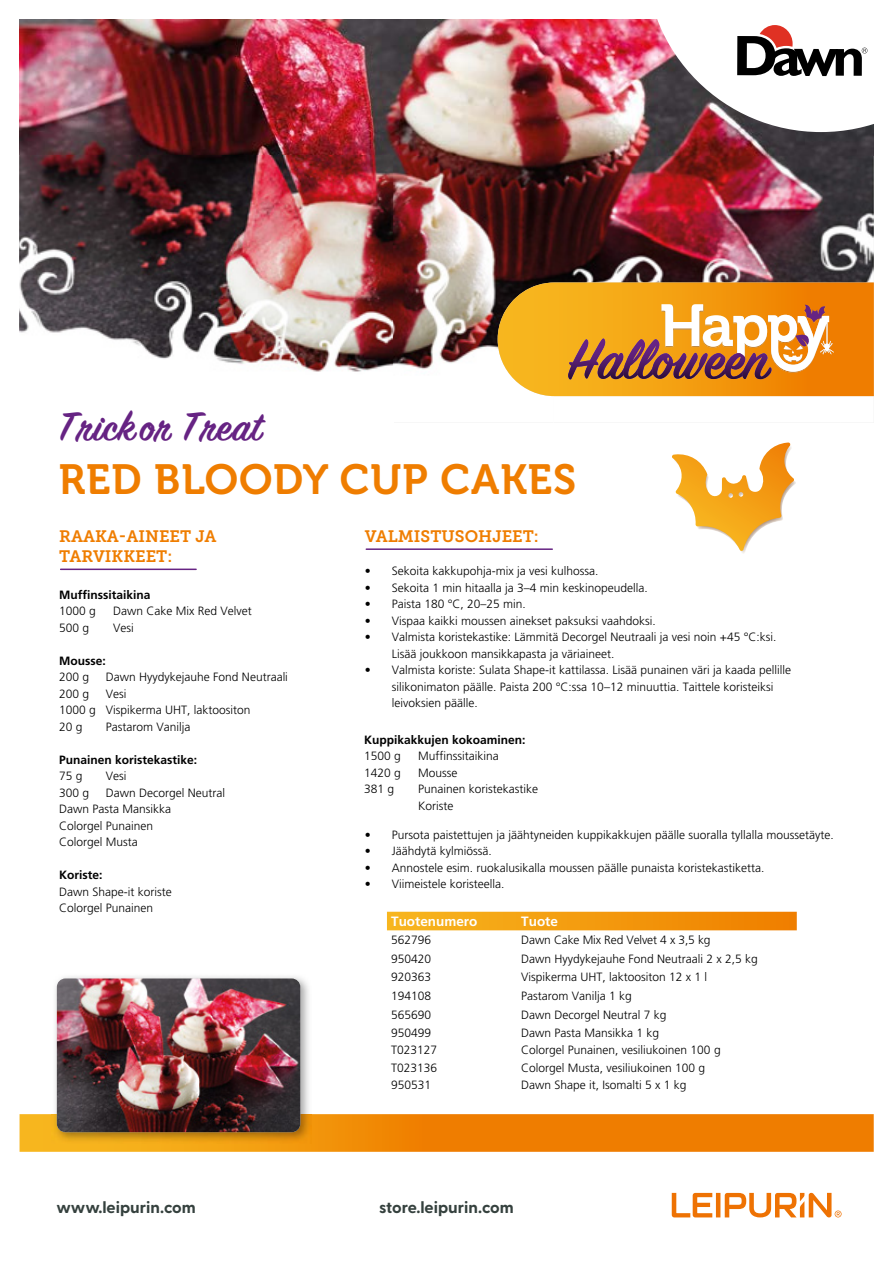
<style>
.page{position:relative;width:893px;height:1263px;background:#fff}
.page>*{position:absolute;margin:0;border:0;box-sizing:border-box;transform-origin:0 0}
.t1{font:45px "Sign Painter House Script Bd";letter-spacing:.02em;color:#662383}
.t2{font:42px "Museo 700";letter-spacing:.02em;color:#ef7d00}
.t3{font:16.5px/19.8px "Museo Slab 700";color:#ef7d00}
.t4{font:700 16.5px "Greycliff CF";color:#35413e}
.t5{font:700 13.5px "Frutiger LT Std";color:#fff}
.t6{font:300 12px/16.5px "Frutiger LT Std";color:#000}
.t7{font:700 12px "Frutiger LT Std";color:#000}
</style>
<div class="page">
<svg style="left:20px;top:1114px;width:854px;height:38px;background:#f08707"></svg>
<img style="left:19px;top:20px;width:855px;height:136px">
<img style="left:19px;top:156px;width:374px;height:216px">
<img style="left:393px;top:156px;width:481px;height:160px">
<img style="left:393px;top:316px;width:160px;height:81px">
<svg style="left:672px;top:442px;width:122px;height:109px"></svg>
<svg style="left:646px;top:19px;width:228px;height:113px"></svg>
<svg style="left:498px;top:282px;width:376px;height:114px;background:#e39931"></svg>
<img style="left:742px;top:353px;width:27px;height:26px">
<hr style="left:366px;top:548px;width:186px;height:2px;background:#662383">
<img style="left:52px;top:976px;width:259px;height:167px">
<img style="left:57px;top:978px;width:243px;height:154px">
<hr style="left:61px;top:569px;width:135px;height:1px;background:#662383">
<svg style="left:672px;top:1193px;width:169px;height:24px"></svg>
<svg style="left:387px;top:912px;width:410px;height:18px;background:#f39a0e"></svg>
<h1 class="t1" style="left:59px;top:399px;width:204px">Trick or Treat</h1>
<h2 class="t2" style="left:59px;top:456px;width:519px">RED BLOODY CUP CAKES</h2>
<h3 class="t3" style="left:59px;top:527px;width:159px">RAAKA-AINEET JA<br>TARVIKKEET:</h3>
<p class="t7" style="left:59px;top:588px;width:93px">Muffinssitaikina</p>
<p class="t6" style="left:59px;top:603px;width:38px">1000 g</p>
<p class="t6" style="left:113px;top:603px;width:140px">Dawn Cake Mix Red Velvet</p>
<p class="t6" style="left:59px;top:620px;width:32px">500 g</p>
<p class="t6" style="left:113px;top:620px;width:22px">Vesi</p>
<p class="t7" style="left:59px;top:654px;width:48px">Mousse:</p>
<p class="t6" style="left:59px;top:669px;width:32px">200 g</p>
<p class="t6" style="left:106px;top:669px;width:184px">Dawn Hyydykejauhe Fond Neutraali</p>
<p class="t6" style="left:59px;top:686px;width:32px">200 g</p>
<p class="t6" style="left:59px;top:686px;width:193px;text-indent:47px">Vesi<br>1000 g Vispikerma UHT, laktoositon<br>20 g</p>
<p class="t6" style="left:106px;top:719px;width:86px">Pastarom Vanilja</p>
<p class="t7" style="left:59px;top:753px;width:140px">Punainen koristekastike:</p>
<p class="t6" style="left:59px;top:768px;width:25px">75 g</p>
<p class="t6" style="left:106px;top:768px;width:22px">Vesi</p>
<p class="t6" style="left:59px;top:785px;width:32px">300 g</p>
<p class="t6" style="left:59px;top:785px;width:168px;text-indent:47px">Dawn Decorgel Neutral<br>Dawn Pasta Mansikka<br>Colorgel Punainen<br>Colorgel Musta</p>
<p class="t7" style="left:59px;top:868px;width:45px">Koriste:</p>
<p class="t6" style="left:59px;top:884px;width:114px">Dawn Shape-it koriste<br>Colorgel Punainen</p>
<h3 class="t3" style="left:365px;top:527px;width:176px">VALMISTUSOHJEET:</h3>
<p class="t6" style="left:365px;top:563px;width:235px">• Sekoita kakkupohja-mix ja vesi kulhossa.</p>
<p class="t6" style="left:365px;top:580px;width:285px">• Sekoita 1 min hitaalla ja 3–4 min keskinopeudella.</p>
<p class="t6" style="left:365px;top:596px;width:163px">• Paista 180 °C, 20–25 min.</p>
<p class="t6" style="left:365px;top:613px;width:293px">• Vispaa kaikki moussen ainekset paksuksi vaahdoksi.</p>
<p class="t6" style="left:392px;top:629px;width:386px;text-indent:-27px">• Valmista koristekastike: Lämmitä Decorgel Neutraali ja vesi noin +45 °C:ksi.<br>Lisää joukkoon mansikkapasta ja väriaineet.</p>
<p class="t6" style="left:392px;top:662px;width:401px;text-indent:-27px">• Valmista koriste: Sulata Shape-it kattilassa. Lisää punainen väri ja kaada pellille silikonimaton päälle. Paista 200 °C:ssa 10–12 minuuttia. Taittele koristeiksi leivoksien päälle.</p>
<p class="t7" style="left:364px;top:733px;width:163px">Kuppikakkujen kokoaminen:</p>
<p class="t6" style="left:364px;top:748px;width:38px">1500 g</p>
<p class="t6" style="left:418px;top:748px;width:82px">Muffinssitaikina</p>
<p class="t6" style="left:364px;top:765px;width:38px">1420 g</p>
<p class="t6" style="left:418px;top:765px;width:41px">Mousse</p>
<p class="t6" style="left:364px;top:781px;width:32px">381 g</p>
<p class="t6" style="left:418px;top:781px;width:122px">Punainen koristekastike<br>Koriste</p>
<p class="t6" style="left:365px;top:826px;width:471px">• Pursota paistettujen ja jäähtyneiden kuppikakkujen päälle suoralla tyllalla moussetäyte.</p>
<p class="t6" style="left:365px;top:843px;width:128px">• Jäähdytä kylmiössä.</p>
<p class="t6" style="left:365px;top:859px;width:401px">• Annostele esim. ruokalusikalla moussen päälle punaista koristekastiketta.</p>
<p class="t6" style="left:365px;top:876px;width:141px">• Viimeistele koristeella.</p>
<p class="t5" style="left:391px;top:913px;width:88px">Tuotenumero</p>
<p class="t5" style="left:521px;top:913px;width:38px">Tuote</p>
<p class="t6" style="left:391px;top:931px;width:42px">562796</p>
<p class="t6" style="left:521px;top:931px;width:191px">Dawn Cake Mix Red Velvet 4 x 3,5 kg</p>
<p class="t6" style="left:391px;top:950px;width:42px">950420</p>
<p class="t6" style="left:521px;top:950px;width:238px">Dawn Hyydykejauhe Fond Neutraali 2 x 2,5 kg</p>
<p class="t6" style="left:391px;top:969px;width:42px">920363</p>
<p class="t6" style="left:521px;top:969px;width:188px">Vispikerma UHT, laktoositon 12 x 1 l</p>
<p class="t6" style="left:391px;top:988px;width:42px">194108</p>
<p class="t6" style="left:521px;top:988px;width:112px">Pastarom Vanilja 1 kg</p>
<p class="t6" style="left:391px;top:1007px;width:42px">565690</p>
<p class="t6" style="left:521px;top:1007px;width:147px">Dawn Decorgel Neutral 7 kg</p>
<p class="t6" style="left:391px;top:1024px;width:42px">950499</p>
<p class="t6" style="left:521px;top:1024px;width:140px">Dawn Pasta Mansikka 1 kg</p>
<p class="t6" style="left:391px;top:1042px;width:48px">T023127</p>
<p class="t6" style="left:521px;top:1042px;width:201px">Colorgel Punainen, vesiliukoinen 100 g</p>
<p class="t6" style="left:391px;top:1059px;width:48px">T023136</p>
<p class="t6" style="left:521px;top:1059px;width:186px">Colorgel Musta, vesiliukoinen 100 g</p>
<p class="t6" style="left:391px;top:1077px;width:42px">950531</p>
<p class="t6" style="left:521px;top:1077px;width:167px">Dawn Shape it, Isomalti 5 x 1 kg</p>
<h3 class="t4" style="left:56px;top:1194px;width:141px">www.leipurin.com</h3>
<h3 class="t4" style="left:379px;top:1194px;width:136px">store.leipurin.com</h3>
</div>
